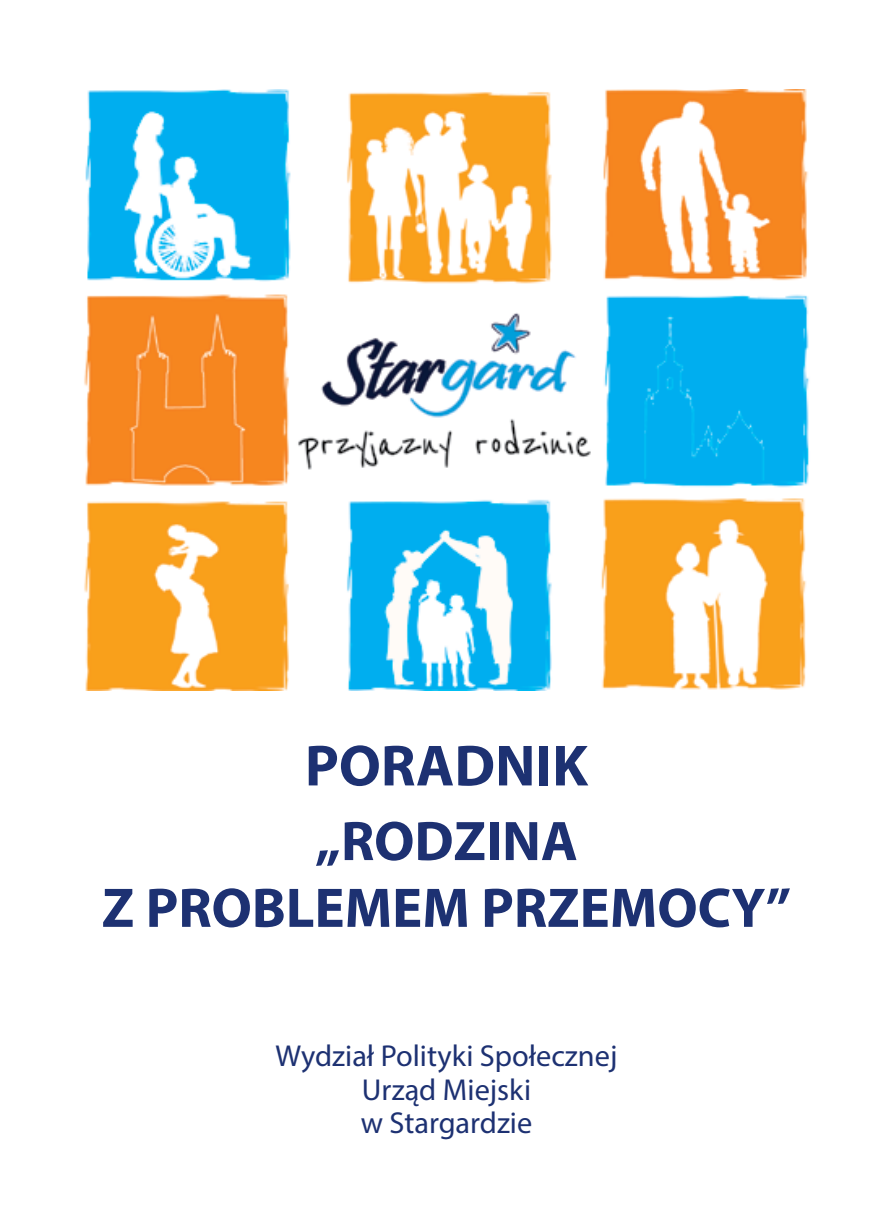
<style>
.page{position:relative;width:893px;height:1212px;background:#fff}
.page>*{position:absolute;margin:0;border:0;box-sizing:border-box;transform-origin:0 0}
.t1{font:700 58.5px "Myriad Pro";color:#1d3172}
.t2{font:700 56.25px/66.8px "Myriad Pro";color:#1d3172;text-align:center}
.t3{font:30.38px/33.3px "Myriad Pro";color:#1d3172;text-align:center}
</style>
<div class="page">
<img style="left:84px;top:89px;width:726px;height:601px">
<h1 class="t1" style="left:305px;top:727px;width:285px">PORADNIK</h1>
<h2 class="t2" style="left:102px;top:806px;width:691px">„RODZINA<br>Z PROBLEMEM PRZEMOCY”</h2>
<p class="t3" style="left:276px;top:1039px;width:343px">Wydział Polityki Społecznej<br>Urząd Miejski<br>w Stargardzie</p>
</div>
